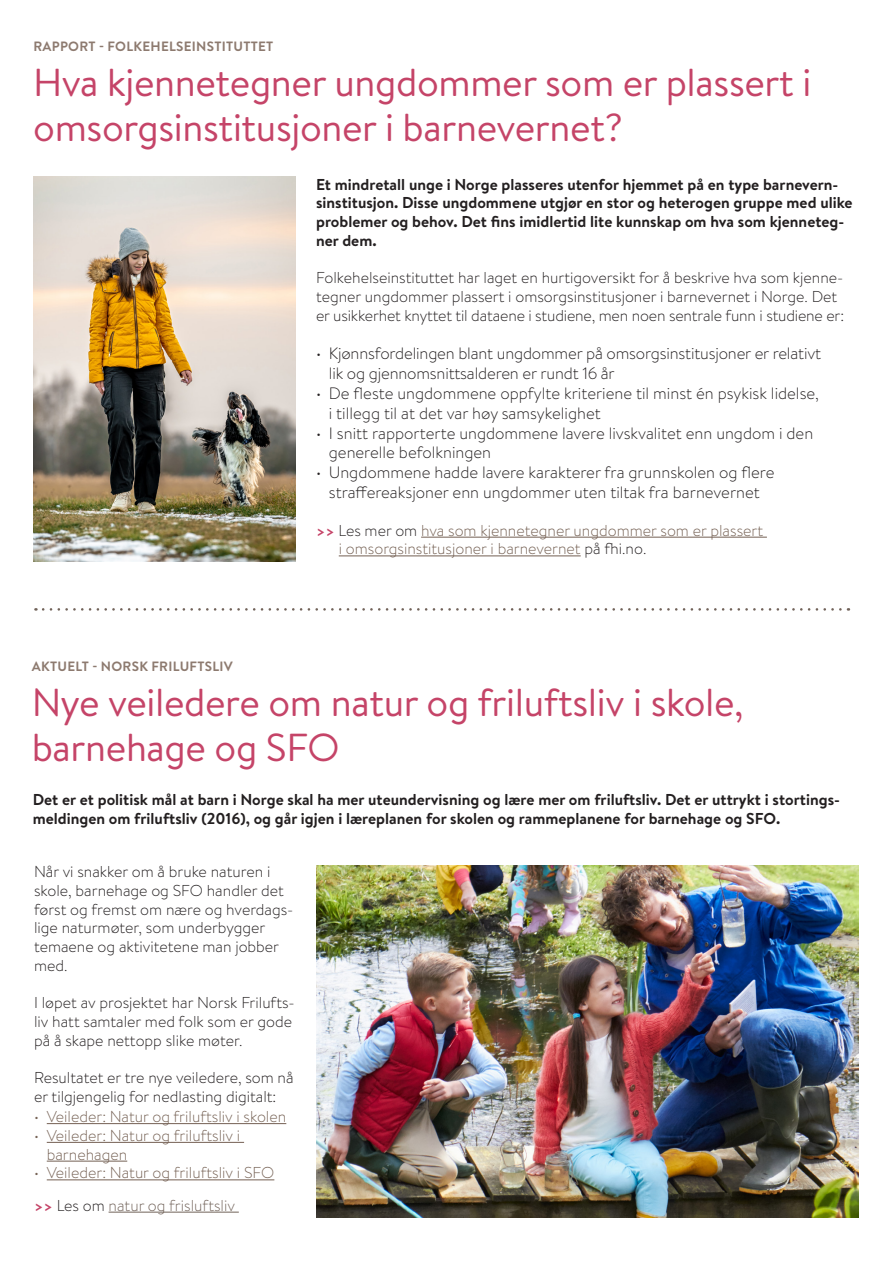
<style>
.page{position:relative;width:893px;height:1263px;background:#fff}
.page>*{position:absolute;margin:0;border:0;box-sizing:border-box;transform-origin:0 0}
.Overtittel_nyhetsbrev_sf{font:39px/45px "Brandon Text";letter-spacing:-.01em;color:#c54468}
.t1{font:300 16.5px/19.8px "Brandon Text";color:#231f20}
.None_brødtekst_SFf{font:300 15.75px/18.8px "Brandon Text";color:#231f20}
.None_brødtekst_SFf-2{font:700 15.75px/18.8px "Brandon Text";color:#231f20}
.None_brødtekst_SFf-3{font:300 15.75px/18.8px "Brandon Text";color:#746053}
.HB_brødtekst_ikke_linje{font:300 15.75px "Brandon Text";color:#716259}
.Overtittel_nyhetsbrev_sf-2{font:700 13.5px "Brandon Text";letter-spacing:.02em;color:#8d7a6f}
.s1{font-weight:700;color:#c54468}
.s2{color:#231f20}
</style>
<div class="page">
<svg style="left:43px;top:608px;width:806px;height:3px"></svg>
<img style="left:316px;top:865px;width:543px;height:353px">
<hr style="left:421px;top:537px;width:346px;height:1px;background:#746053">
<hr style="left:339px;top:555px;width:242px;height:1px;background:#746053">
<hr style="left:47px;top:1123px;width:239px;height:1px;background:#746053">
<hr style="left:47px;top:1142px;width:197px;height:1px;background:#746053">
<hr style="left:47px;top:1161px;width:80px;height:1px;background:#746053">
<hr style="left:47px;top:1179px;width:227px;height:1px;background:#746053">
<hr style="left:109px;top:1212px;width:130px;height:1px;background:#716259">
<img style="left:34px;top:176px;width:261px;height:385px">
<p class="Overtittel_nyhetsbrev_sf-2" style="left:33px;top:37px;width:241px">RAPPORT - FOLKEHELSEINSTITUTTET</p>
<p class="Overtittel_nyhetsbrev_sf" style="left:33px;top:59px;width:780px">Hva kjennetegner ungdommer som er plassert i omsorgsinstitusjoner i barnevernet?</p>
<p class="None_brødtekst_SFf-2" style="left:316px;top:174px;width:538px">Et mindretall unge i Norge plasseres utenfor hjemmet på en type barnevern&shy;sinstitusjon. Disse ungdommene utgjør en stor og heterogen gruppe med ulike problemer og behov. Det fins imidlertid lite kunnskap om hva som kjenneteg&shy;ner dem.</p>
<p class="None_brødtekst_SFf" style="left:316px;top:268px;width:529px">Folkehelseinstituttet har laget en hurtigoversikt for å beskrive hva som kjenne&shy;tegner ungdommer plassert i omsorgsinstitusjoner i barnevernet i Norge. Det er usikkerhet knyttet til dataene i studiene, men noen sentrale funn i studiene er:</p>
<p class="t1" style="left:329px;top:343px;width:494px;text-indent:-13px">• Kjønnsfordelingen blant ungdommer på omsorgsinstitusjoner er relativt lik og gjennomsnittsalderen er rundt 16 år</p>
<p class="t1" style="left:329px;top:383px;width:492px;text-indent:-13px">• De fleste ungdommene oppfylte kriteriene til minst én psykisk lidelse, i tillegg til at det var høy samsykelighet</p>
<p class="t1" style="left:329px;top:422px;width:486px;text-indent:-13px">• I snitt rapporterte ungdommene lavere livskvalitet enn ungdom i den generelle befolkningen</p>
<p class="t1" style="left:316px;top:462px;width:460px;text-align:center">• Ungdommene hadde lavere karakterer fra grunnskolen og flere straffereaksjoner enn ungdommer uten tiltak fra barnevernet</p>
<p class="None_brødtekst_SFf-3" style="left:339px;top:520px;width:426px;text-indent:-23px"><span class="s1">&gt;&gt;</span> <span class="s2">Les mer om</span> hva som kjennetegner ungdommer som er plassert i omsorgsinstitusjoner i barnevernet <span class="s2">på fhi.no.</span></p>
<p class="Overtittel_nyhetsbrev_sf-2" style="left:32px;top:657px;width:202px">AKTUELT - NORSK FRILUFTSLIV</p>
<p class="Overtittel_nyhetsbrev_sf" style="left:32px;top:679px;width:713px">Nye veiledere om natur og friluftsliv i skole, barnehage og SFO</p>
<p class="None_brødtekst_SFf-2" style="left:33px;top:790px;width:809px">Det er et politisk mål at barn i Norge skal ha mer uteundervisning og lære mer om friluftsliv. Det er uttrykt i stortings&shy;meldingen om friluftsliv (2016), og går igjen i læreplanen for skolen og rammeplanene for barnehage og SFO.</p>
<p class="None_brødtekst_SFf" style="left:34px;top:862px;width:261px">Når vi snakker om å bruke naturen i skole, barnehage og SFO handler det først og fremst om nære og hverdags&shy;lige naturmøter, som underbygger temaene og aktivitetene man jobber med.</p>
<p class="None_brødtekst_SFf" style="left:34px;top:993px;width:262px">I løpet av prosjektet har Norsk Frilufts&shy;liv hatt samtaler med folk som er gode på å skape nettopp slike møter.</p>
<p class="None_brødtekst_SFf" style="left:34px;top:1068px;width:261px">Resultatet er tre nye veiledere, som nå er tilgjengelig for nedlasting digitalt:</p>
<p class="None_brødtekst_SFf-3" style="left:34px;top:1107px;width:254px">• Veileder: Natur og friluftsliv i skolen</p>
<p class="None_brødtekst_SFf-3" style="left:47px;top:1125px;width:195px;text-indent:-13px">• Veileder: Natur og friluftsliv i barnehagen</p>
<p class="None_brødtekst_SFf-3" style="left:34px;top:1163px;width:242px">• Veileder: Natur og friluftsliv i SFO</p>
<p class="HB_brødtekst_ikke_linje" style="left:34px;top:1194px;width:203px"><span class="s1">&gt;&gt;</span> <span class="s2">Les om</span> natur og frisluftsliv</p>
</div>
